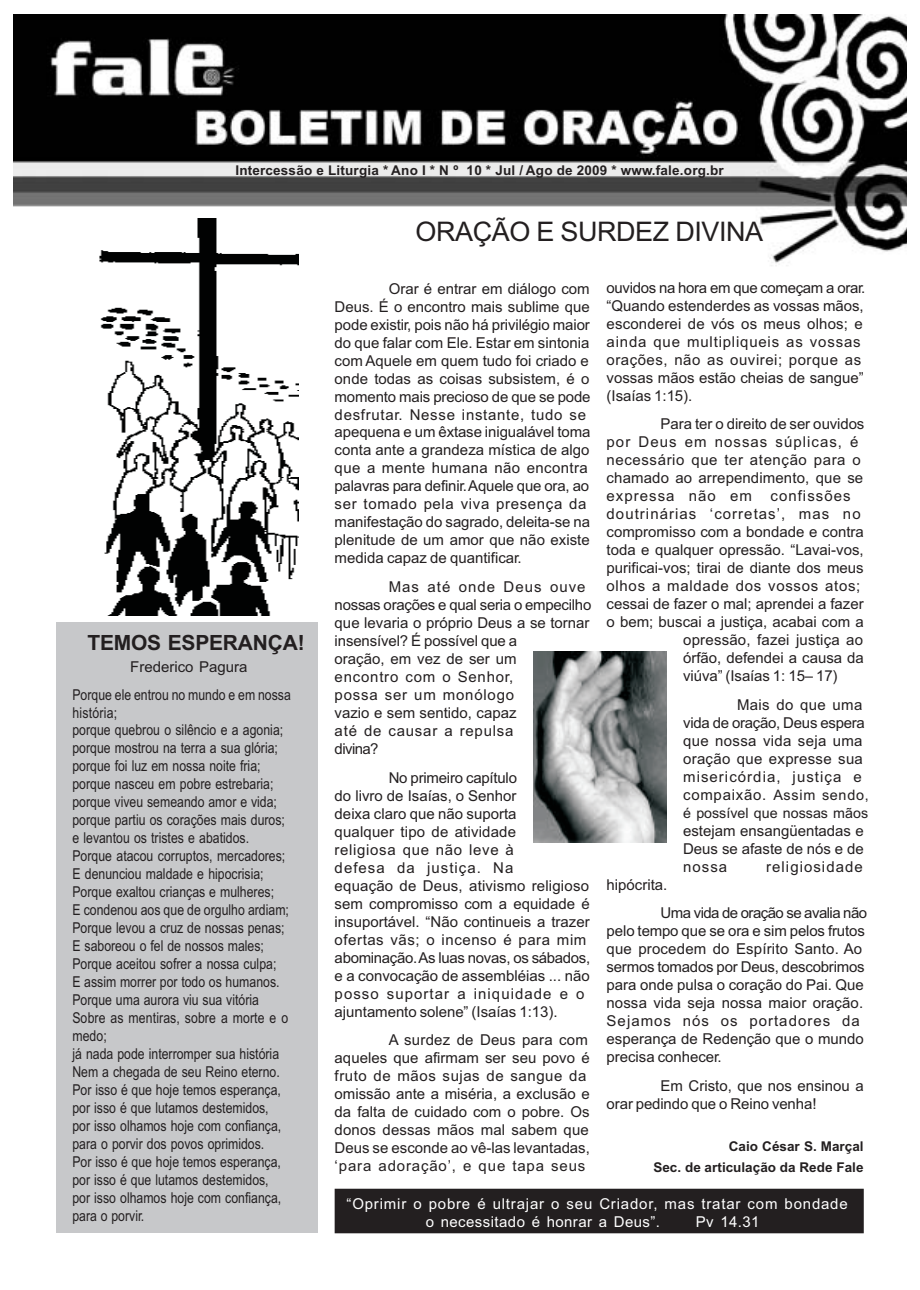
<style>
.page{position:relative;width:920px;height:1290px;background:#fff}
.page>*{position:absolute;margin:0;border:0;box-sizing:border-box;transform-origin:0 0}
.t1{font:27px "Arial";letter-spacing:-.015em;color:#231f20}
.t2{font:700 21px "Arial";letter-spacing:-.01em;color:#231f20}
.t3{font:15px/18px "Arial";color:#231f20}
.t4{font:15px/18px "Arial Narrow";color:#231f20}
.t5{font:15px/18px "Arial";letter-spacing:.02em;color:#231f20}
.t6{font:15px "Arial";letter-spacing:.07em;color:#231f20}
.t7{font:15px/18px "Arial";letter-spacing:.055em;color:#fff}
.t8{font:15px/28.8px "Arial";letter-spacing:-.035em;color:#231f20}
.t9{font:15px "Arial";letter-spacing:.04em;color:#231f20}
.t10{font:15px "Arial";letter-spacing:.045em;color:#231f20}
.t11{font:14.25px "Arial";color:#231f20}
.t12{font:700 13.5px/21px "Arial";letter-spacing:.015em;color:#231f20;text-align:right}
.s1{font-size:14.4px}
.s2{font-size:14.25px}
</style>
<div class="page">
<div style="left:334px;top:1188px;width:530px;height:46px;background:#231f20"></div>
<img style="left:14px;top:14px;width:892px;height:252px">
<div style="left:56px;top:622px;width:261px;height:611px;background:#c7c8ca"></div>
<img style="left:85px;top:219px;width:213px;height:396px">
<img style="left:533px;top:651px;width:133px;height:192px">
<p class="t12" style="left:235px;top:161px;width:490px">Intercessão e Liturgia * Ano I * N º 10 * Jul / Ago de 2009 * www.fale.org.br</p>
<h2 class="t2" style="left:87px;top:635px;width:219px">TEMOS ESPERANÇA!</h2>
<p class="t3" style="left:130px;top:659px;width:119px">Frederico Pagura</p>
<p class="t4" style="left:72px;top:687px;width:220px">Porque ele entrou no mundo e em nossa história;<br>porque quebrou o silêncio e a agonia; porque mostrou na terra a sua glória; porque foi luz em nossa noite fria; porque nasceu em pobre estrebaria; porque viveu semeando amor e vida; porque partiu os corações mais duros; e levantou os tristes e abatidos.<br>Porque atacou corruptos, mercadores;<br>E denunciou maldade e hipocrisia;<br>Porque exaltou crianças e mulheres;<br>E condenou aos que de orgulho ardiam;<br>Porque levou a cruz de nossas penas;<br>E saboreou o fel de nossos males;<br>Porque aceitou sofrer a nossa culpa;<br>E assim morrer por todo os humanos.<br>Porque uma aurora viu sua vitória<br>Sobre as mentiras, sobre a morte e o medo;<br>já nada pode interromper sua história<br>Nem a chegada de seu Reino eterno.<br>Por isso é que hoje temos esperança, por isso é que lutamos destemidos,<br>por isso olhamos hoje com confiança, para o porvir dos povos oprimidos.<br>Por isso é que hoje temos esperança, por isso é que lutamos destemidos,<br>por isso olhamos hoje com confiança, para o porvir.</p>
<h1 class="t1" style="left:415px;top:221px;width:349px">ORAÇÃO E SURDEZ DIVINA</h1>
<p class="t3" style="left:334px;top:281px;width:257px;text-indent:54px">Orar é entrar em diálogo com Deus. É o encontro mais sublime que pode existir, pois não há privilégio maior do que falar com Ele. Estar em sintonia com Aquele em quem tudo foi criado e onde todas as coisas subsistem, é o momento mais precioso de que se pode desfrutar. Nesse instante, tudo se apequena e um êxtase inigualável toma conta ante a grandeza mística de algo que a mente humana não encontra palavras para definir.Aquele que ora, ao ser tomado pela viva presença da manifestação do sagrado, deleita-se na plenitude de um amor que não existe medida capaz de quantificar.</p>
<p class="t3" style="left:334px;top:579px;width:258px;text-indent:54px">Mas até onde Deus ouve nossas orações e qual seria o empecilho que levaria o próprio Deus a se tornar insensível? É possível que a<br>oração, em vez de ser um<br>encontro com o Senhor,<br>possa ser um monólogo<br>vazio e sem sentido, capaz<br>até de causar a repulsa<br>divina?</p>
<p class="t3" style="left:334px;top:770px;width:257px;text-indent:54px">No primeiro capítulo<br>do livro de Isaías, o Senhor<br>deixa claro que não suporta<br>qualquer tipo de atividade<br>religiosa que não leve à<br>defesa da justiça. Na<br>equação de Deus, ativismo religioso sem compromisso com a equidade é insuportável. “Não continueis a trazer ofertas vãs; o incenso é para mim abominação. As luas novas, os sábados, e a convocação de assembléias ... não posso suportar a iniquidade e o ajuntamento solene” (Isaías 1:13).</p>
<p class="t3" style="left:334px;top:1032px;width:257px;text-indent:54px">A surdez de Deus para com aqueles que afirmam ser seu povo é fruto de mãos sujas de sangue da omissão ante a miséria, a exclusão e da falta de cuidado com o pobre. Os donos dessas mãos mal sabem que<br>Deus se esconde ao vê-las levantadas, ‘para adoração’, e que tapa seus</p>
<p class="t3" style="left:606px;top:280px;width:260px">ouvidos na hora em que começam a orar. “Quando estenderdes as vossas mãos, esconderei de vós os meus olhos; e ainda que multipliqueis as vossas orações, não as ouvirei; porque as vossas mãos estão cheias de sangue” (Isaías 1:15).</p>
<p class="t3" style="left:660px;top:416px;width:205px">Para ter o direito de ser ouvidos</p>
<p class="t6" style="left:606px;top:436px;width:253px">por Deus em nossas súplicas, é</p>
<p class="t9" style="left:606px;top:454px;width:256px">necessário que ter atenção para o</p>
<p class="t3" style="left:606px;top:470px;width:258px">chamado ao arrependimento, que se</p>
<p class="t6" style="left:606px;top:490px;width:245px">expressa não em confissões</p>
<p class="t6" style="left:606px;top:508px;width:255px">doutrinárias ‘corretas’, mas no</p>
<p class="t3" style="left:606px;top:524px;width:259px">compromisso com a bondade e contra</p>
<p class="t3" style="left:606px;top:542px;width:259px">toda e qualquer opressão. “Lavai-vos,</p>
<p class="t3" style="left:606px;top:560px;width:259px">purificai-vos; tirai de diante dos meus</p>
<p class="t10" style="left:606px;top:580px;width:255px">olhos a maldade dos vossos atos;</p>
<p class="t3" style="left:606px;top:596px;width:258px">cessai de fazer o mal; aprendei a fazer</p>
<p class="t3" style="left:606px;top:614px;width:259px">o bem; buscai a justiça, acabai com a</p>
<p class="t3" style="left:683px;top:632px;width:181px">opressão, fazei justiça ao</p>
<p class="t3" style="left:683px;top:650px;width:182px">órfão, defendei a causa da</p>
<p class="t3" style="left:683px;top:668px;width:156px">viúva” (Isaías 1: 15– 17)</p>
<p class="t5" style="left:683px;top:697px;width:187px;text-indent:54px">Mais do que uma vida de oração, Deus espera que nossa vida seja uma oração que expresse sua misericórdia, justiça e compaixão. <span class="s1">Assim sendo</span><span class="s2">,</span></p>
<p class="t11" style="left:683px;top:807px;width:186px">é possível que nossas mãos</p>
<p class="t3" style="left:683px;top:823px;width:182px;text-align:justify">estejam ensangüentadas e Deus se afaste de nós e de nossa</p>
<p class="t6" style="left:766px;top:861px;width:98px">religiosidade</p>
<p class="t8" style="left:660px;top:871px;width:208px;text-indent:-54px">hipócrita.<br>Uma vida de oração se avalia não</p>
<p class="t3" style="left:606px;top:924px;width:260px">pelo tempo que se ora e sim pelos frutos que procedem do Espírito Santo. Ao sermos tomados por Deus, descobrimos para onde pulsa o coração do Pai. Que nossa vida seja nossa maior oração.<br>Sejamos nós os portadores da esperança de Redenção que o mundo precisa conhecer.</p>
<p class="t3" style="left:606px;top:1078px;width:259px;text-indent:54px">Em Cristo, que nos ensinou a orar pedindo que o Reino venha!</p>
<p class="t12" style="left:653px;top:1137px;width:212px">Caio César S. Marçal<br>Sec. de articulação da Rede Fale</p>
<p class="t7" style="left:426px;top:1196px;width:423px;text-indent:-79px">“Oprimir o pobre é ultrajar o seu Criador, mas tratar com bondade o necessitado é honrar a Deus”.</p>
<p class="t7" style="left:695px;top:1214px;width:65px">Pv 14.31</p>
</div>
